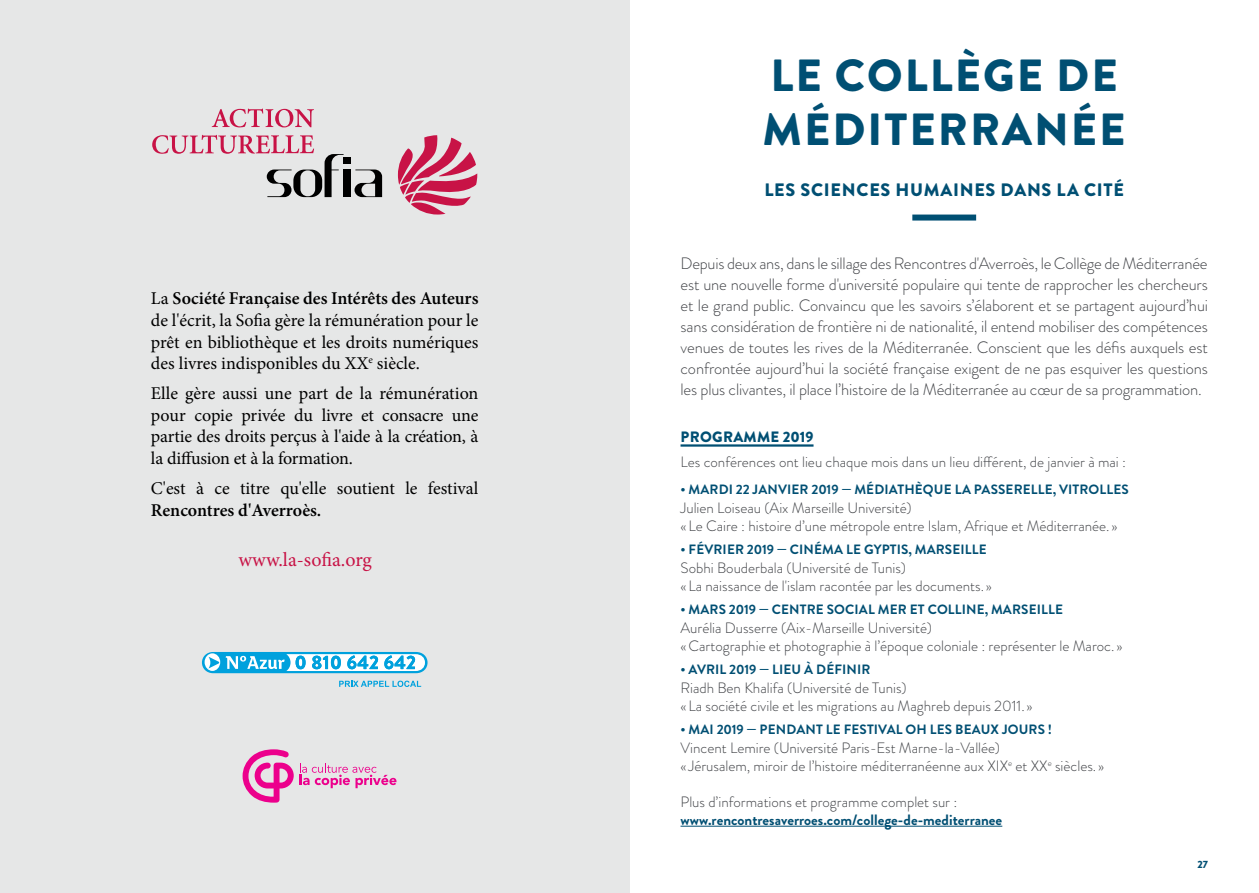
<style>
.page{position:relative;width:1259px;height:893px;background:#fff}
.page>*{position:absolute;margin:0;border:0;box-sizing:border-box;transform-origin:0 0}
.t1{font:900 45px/54px "Brandon Grotesque";letter-spacing:.045em;color:#004f73}
.t2{font:19.95px "Minion Pro";letter-spacing:.005em;color:#c81346}
.t3{font:18px/21.6px "Minion Pro";letter-spacing:-.005em;color:#000;text-align:justify}
.t4{font:900 18px "Brandon Grotesque";letter-spacing:.04em;color:#004f73}
.t5{font:600 18px "Minion Pro";letter-spacing:-.005em;color:#000}
.t6{font:300 16.5px/21px "Brandon Grotesque";letter-spacing:-.01em;color:#404246;text-align:justify}
.t7{font:300 15px/18px "Brandon Grotesque";color:#404246}
.t8{font:700 15px "Brandon Grotesque";color:#004f73}
.t9{font:900 15px "Brandon Grotesque";letter-spacing:.02em;color:#004f73}
.t10{font:700 13.5px "Brandon Grotesque";letter-spacing:.01em;color:#004f73}
.t11{font:900 10.5px "Brandon Grotesque";color:#004f73}
.s1{font-weight:600}
</style>
<div class="page">
<div style="left:0;top:0;width:629px;height:893px;background:#e6e7e7"></div>
<hr style="left:680px;top:444px;width:133px;height:3px;background:#004f73">
<hr style="left:680px;top:826px;width:322px;height:1px;background:#004f73">
<div style="left:343px;top:157px;width:7px;height:7px;background:#000"></div>
<div style="left:343px;top:170px;width:7px;height:27px;background:#000"></div>
<svg style="left:354px;top:170px;width:28px;height:27px"></svg>
<svg style="left:398px;top:135px;width:79px;height:80px"></svg>
<svg style="left:212px;top:109px;width:102px;height:18px"></svg>
<svg style="left:152px;top:135px;width:191px;height:62px"></svg>
<svg style="left:243px;top:749px;width:51px;height:54px"></svg>
<svg style="left:300px;top:763px;width:96px;height:25px"></svg>
<svg style="left:202px;top:652px;width:225px;height:21px;background:#6ac8ea"></svg>
<svg style="left:339px;top:681px;width:82px;height:6px"></svg>
<div style="left:912px;top:215px;width:64px;height:6px;background:#004f73"></div>
<p class="t3" style="left:151px;top:288px;width:329px">La <span class="s1">Société Française des Intérêts des Auteurs </span>de l'écrit, la Sofia gère la rémunération pour le prêt en bibliothèque et les droits numériques des livres indisponibles du XX<sup>e</sup> siècle.</p>
<p class="t3" style="left:151px;top:383px;width:329px">Elle gère aussi une part de la rémunération pour copie privée du livre et consacre une partie des droits perçus à l'aide à la création, à la diffusion et à la formation.</p>
<p class="t3" style="left:151px;top:478px;width:329px">C'est à ce titre qu'elle soutient le festival</p>
<p class="t5" style="left:151px;top:498px;width:172px">Rencontres d'Averroès.</p>
<h2 class="t2" style="left:238px;top:546px;width:135px">www.la-sofia.org</h2>
<h1 class="t1" style="left:762px;top:49px;width:365px">LE COLLÈGE DE<br>MÉDITERRANÉE</h1>
<p class="t4" style="left:764px;top:177px;width:361px">LES SCIENCES HUMAINES DANS LA CITÉ</p>
<p class="t6" style="left:680px;top:253px;width:529px">Depuis deux ans, dans le sillage des Rencontres d'Averroès, le Collège de Méditerranée est une nouvelle forme d'université populaire qui tente de rapprocher les chercheurs et le grand public. Convaincu que les savoirs s’élaborent et se partagent aujourd’hui sans considération de frontière ni de nationalité, il entend mobiliser des compétences venues de toutes les rives de la Méditerranée. Conscient que les défis auxquels est confrontée aujourd’hui la société française exigent de ne pas esquiver les questions les plus clivantes, il place l’histoire de la Méditerranée au cœur de sa programmation.</p>
<p class="t9" style="left:680px;top:426px;width:134px">PROGRAMME 2019</p>
<p class="t7" style="left:680px;top:453px;width:447px">Les conférences ont lieu chaque mois dans un lieu différent, de janvier à mai :</p>
<p class="t10" style="left:680px;top:480px;width:450px">• MARDI 22 JANVIER 2019 — MÉDIATHÈQUE LA PASSERELLE, VITROLLES</p>
<p class="t7" style="left:680px;top:499px;width:438px">Julien Loiseau (Aix Marseille Université)<br>« Le Caire : histoire d’une métropole entre Islam, Afrique et Méditerranée. »</p>
<p class="t10" style="left:680px;top:540px;width:308px">• FÉVRIER 2019 — CINÉMA LE GYPTIS, MARSEILLE</p>
<p class="t7" style="left:680px;top:559px;width:313px">Sobhi Bouderbala (Université de Tunis)<br>« La naissance de l'islam racontée par les documents. »</p>
<p class="t10" style="left:680px;top:600px;width:384px">• MARS 2019 — CENTRE SOCIAL MER ET COLLINE, MARSEILLE</p>
<p class="t7" style="left:680px;top:619px;width:443px">Aurélia Dusserre (Aix-Marseille Université)<br>«Cartographie et photographie à l’époque coloniale : représenter le Maroc. »</p>
<p class="t10" style="left:680px;top:660px;width:191px">• AVRIL 2019 — LIEU À DÉFINIR</p>
<p class="t7" style="left:680px;top:679px;width:354px">Riadh Ben Khalifa (Université de Tunis)<br>« La société civile et les migrations au Maghreb depuis 2011. »</p>
<p class="t10" style="left:680px;top:720px;width:373px">• MAI 2019 — PENDANT LE FESTIVAL OH LES BEAUX JOURS !</p>
<p class="t7" style="left:680px;top:739px;width:425px">Vincent Lemire (Université Paris-Est Marne-la-Vallée)<br>« Jérusalem, miroir de l’histoire méditerranéenne aux XIX<sup>e</sup> et XX<sup>e</sup> siècles. »</p>
<p class="t7" style="left:680px;top:793px;width:278px">Plus d’informations et programme complet sur :</p>
<p class="t8" style="left:680px;top:809px;width:323px">www.rencontresaverroes.com/college-de-mediterranee</p>
<p class="t11" style="left:1197px;top:857px;width:12px">27</p>
</div>
